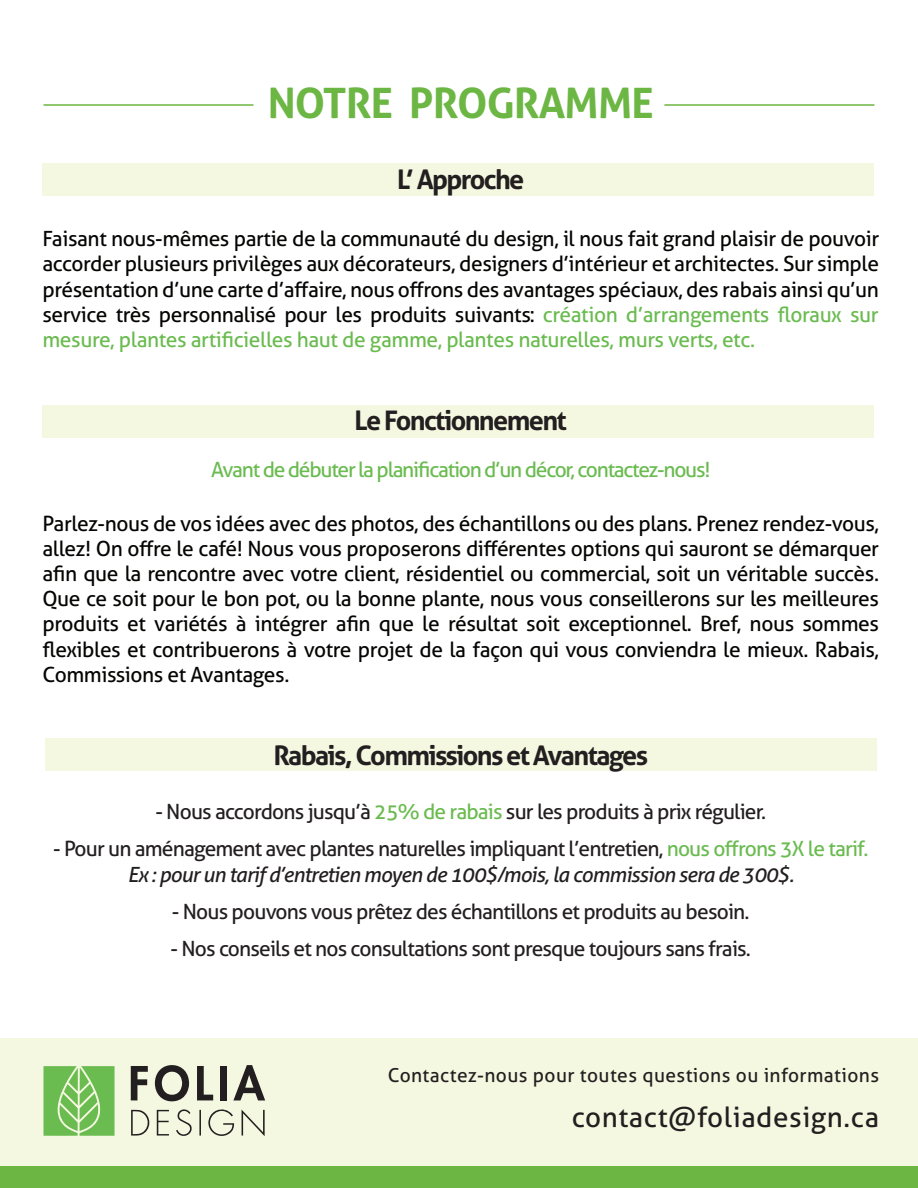
<style>
.page{position:relative;width:918px;height:1188px;background:#fff}
.page>*{position:absolute;margin:0;border:0;box-sizing:border-box;transform-origin:0 0}
.t1{font:700 42px "Aller";letter-spacing:-.02em;color:#6cb644}
.t2{font:27.9px "Aller";letter-spacing:.02em;color:#231f20}
.t3{font:700 27px "Aller";letter-spacing:-.06em;color:#231f20}
.t4{font:21px/25.2px "Aller";letter-spacing:-.02em;color:#050504;text-align:justify}
.t5{font:21px "Aller";letter-spacing:-.04em;color:#231f20}
.t6{font:italic 21px/25.2px "Aller";letter-spacing:-.04em;color:#231f20;text-align:center}
.t7{font:21px "Aller";letter-spacing:-.06em;color:#6abb50}
.t8{font:19.2px "Aller";letter-spacing:.02em;color:#231f20}
.s1{color:#6abb50}
.s2{font-style:normal}
.s3{font-style:normal;color:#6abb50}
</style>
<div class="page">
<div style="left:45px;top:738px;width:832px;height:33px;background:#f5f8e0"></div>
<div style="left:42px;top:405px;width:832px;height:33px;background:#f5f8e0"></div>
<div style="left:42px;top:164px;width:832px;height:32px;background:#f5f8e0"></div>
<div style="left:0;top:1038px;width:918px;height:129px;background:#f5f8e0"></div>
<div style="left:0;top:1166px;width:918px;height:22px;background:#6cb644"></div>
<svg style="left:44px;top:1066px;width:71px;height:70px;background:#7ec365"></svg>
<svg style="left:155px;top:1065px;width:35px;height:37px"></svg>
<svg style="left:233px;top:1065px;width:32px;height:36px"></svg>
<svg style="left:131px;top:1066px;width:17px;height:34px"></svg>
<svg style="left:197px;top:1066px;width:16px;height:34px"></svg>
<div style="left:220px;top:1066px;width:7px;height:34px;background:#231f20"></div>
<svg style="left:208px;top:1109px;width:26px;height:27px"></svg>
<svg style="left:242px;top:1110px;width:23px;height:26px"></svg>
<svg style="left:131px;top:1110px;width:18px;height:26px"></svg>
<svg style="left:157px;top:1110px;width:12px;height:26px"></svg>
<svg style="left:176px;top:1109px;width:16px;height:27px"></svg>
<svg style="left:199px;top:1110px;width:2px;height:26px"></svg>
<hr style="left:44px;top:104px;width:209px;height:2px;background:#6cb644">
<hr style="left:664px;top:104px;width:210px;height:2px;background:#6cb644">
<h1 class="t1" style="left:268px;top:78px;width:388px">NOTRE PROGRAMME</h1>
<p class="t3" style="left:397px;top:162px;width:129px">L’ Approche</p>
<p class="t4" style="left:42px;top:226px;width:838px">Faisant nous-mêmes partie de la communauté du design, il nous fait grand plaisir de pouvoir accorder plusieurs privilèges aux décorateurs, designers d’intérieur et architectes. Sur simple présentation d’une carte d’affaire, nous offrons des avantages spéciaux, des rabais ainsi qu’un service très personnalisé pour les produits suivants : <span class="s1">création d’arrangements floraux sur mesure, plantes artificielles haut de gamme, plantes naturelles, murs verts, etc.</span></p>
<p class="t3" style="left:355px;top:404px;width:214px">Le Fonctionnement</p>
<p class="t7" style="left:211px;top:456px;width:501px">Avant de débuter la planification d’un décor, contactez-nous!</p>
<p class="t4" style="left:42px;top:511px;width:838px">Parlez-nous de vos idées avec des photos, des échantillons ou des plans. Prenez rendez-vous, allez! On offre le café! Nous vous proposerons différentes options qui sauront se démarquer afin que la rencontre avec votre client, résidentiel ou commercial, soit un véritable succès.<br>Que ce soit pour le bon pot, ou la bonne plante, nous vous conseillerons sur les meilleures produits et variétés à intégrer afin que le résultat soit exceptionnel. Bref, nous sommes flexibles et contribuerons à votre projet de la façon qui vous conviendra le mieux. Rabais, Commissions et Avantages.</p>
<p class="t3" style="left:273px;top:738px;width:376px">Rabais, Commissions et Avantages</p>
<p class="t5" style="left:155px;top:799px;width:612px">- Nous accordons jusqu’à <span class="s1">25% de rabais</span> sur les produits à prix régulier.</p>
<p class="t6" style="left:53px;top:836px;width:817px"><span class="s2">- Pour un aménagement avec plantes naturelles impliquant l’entretien,</span> <span class="s3">nous offrons 3X le tarif.<br></span>Ex : pour un tarif d’entretien moyen de 100$/mois, la commission sera de 300$.</p>
<p class="t5" style="left:172px;top:899px;width:579px">- Nous pouvons vous prêtez des échantillons et produits au besoin.</p>
<p class="t5" style="left:171px;top:936px;width:582px">- Nos conseils et nos consultations sont presque toujours sans frais.</p>
<p class="t8" style="left:388px;top:1063px;width:493px">Contactez-nous pour toutes questions ou informations</p>
<h2 class="t2" style="left:572px;top:1100px;width:309px">contact@foliadesign.ca</h2>
</div>
